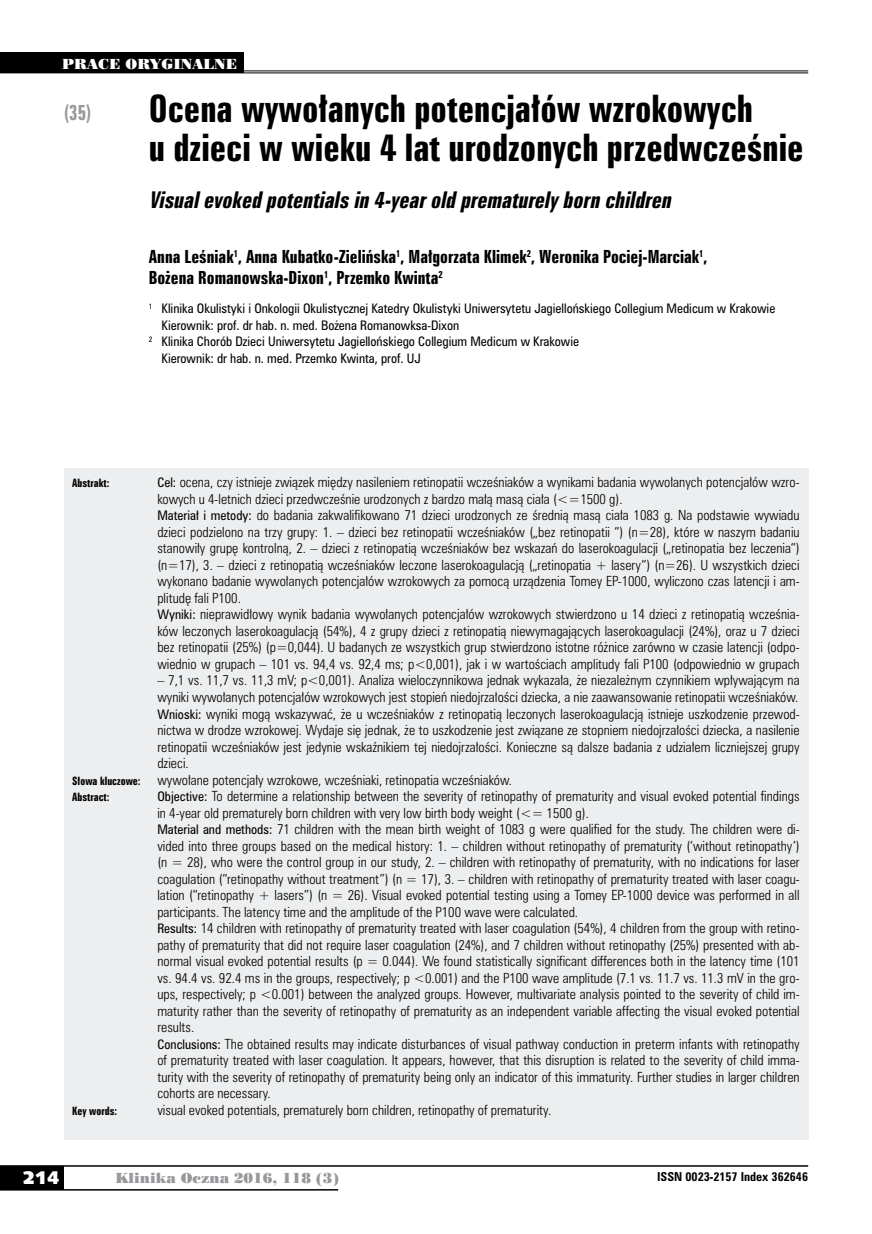
<style>
.page{position:relative;width:872px;height:1234px;background:#fff}
.page>*{position:absolute;margin:0;border:0;box-sizing:border-box;transform-origin:0 0}
.t1{font:34.5px/39px "Zurich Bd X Cn PL";color:#000}
.t2{font:italic 21px "Zurich Bd X Cn PL";color:#000}
.t3{font:19.5px "Zurich Bd X Cn PL";color:#98989c;scale:.9 1}
.t4{font:18px "Humanst 531 U Blk PL";color:#fff}
.t5{font:16.5px/21px "Zurich Bd X Cn PL";color:#000}
.t6{font:13.5px "Poster Bodoni PL";color:#98989c}
.t7{font:13.5px "Poster Bodoni PL";color:#fff}
.t8{font:12.75px/16.5px "Zurich Lt Cn PL";color:#000}
.t9{font:12px "Zurich Cn PL";color:#000}
.t10{font:700 11.25px "Zurich Cn PL";color:#000}
.t11{font:10.5px "Zurich Bd X Cn PL";color:#000}
.s1{font-family:"Zurich Cn PL";font-size:12px}
</style>
<div class="page">
<div style="left:0;top:1165px;width:64px;height:24px;background:#000"></div>
<hr style="left:0;top:1164px;width:808px;height:2px;background:#000">
<hr style="left:0;top:1188px;width:338px;height:2px;background:#000">
<div style="left:64px;top:468px;width:744px;height:672px;background:#edeeef"></div>
<hr style="left:0;top:70px;width:808px;height:1px;background:#000">
<hr style="left:0;top:72px;width:808px;height:1px;background:#000">
<div style="left:0;top:53px;width:243px;height:20px;background:#000"></div>
<p class="t7" style="left:62px;top:55px;width:176px">PRACE ORYGINALNE</p>
<h3 class="t3" style="left:64px;top:100px;width:32px">(35)</h3>
<h1 class="t1" style="left:149px;top:89px;width:656px">Ocena wywołanych potencjałów wzrokowych<br>u dzieci w wieku 4 lat urodzonych przedwcześnie</h1>
<h2 class="t2" style="left:149px;top:186px;width:528px">Visualevokedpotentialsin 4-yearoldprematurelyborn children</h2>
<p class="t5" style="left:149px;top:246px;width:560px">Anna Leśniak<sup>1</sup>, Anna Kubatko-Zielińska<sup>1</sup>, Małgorzata Klimek<sup>2</sup>, Weronika Pociej-Marciak<sup>1</sup>,<br>Bożena Romanowska-Dixon<sup>1</sup>, Przemko Kwinta<sup>2</sup></p>
<p class="t9" style="left:149px;top:300px;width:628px"><sup>1</sup> Klinika Okulistyki i Onkologii Okulistycznej Katedry Okulistyki Uniwersytetu Jagiellońskiego Collegium Medicum w Krakowie</p>
<p class="t9" style="left:162px;top:317px;width:299px">Kierownik: prof. dr hab. n. med. Bożena Romanowksa-Dixon</p>
<p class="t9" style="left:149px;top:333px;width:432px"><sup>2</sup> Klinika Chorób Dzieci Uniwersytetu Jagiellońskiego Collegium Medicum w Krakowie</p>
<p class="t9" style="left:162px;top:350px;width:260px">Kierownik: dr hab. n. med. Przemko Kwinta, prof. UJ</p>
<p class="t11" style="left:72px;top:476px;width:39px">Abstrakt:</p>
<p class="t8" style="left:157px;top:474px;width:644px"><span class="s1">Cel:</span> ocena, czy istnieje związek między nasileniem retinopatii wcześniaków a wynikami badania wywołanych potencjałów wzro&shy;kowych u 4-letnich dzieci przedwcześnie urodzonych z bardzo małą masą ciała (&lt;=1500 g).<br><span class="s1">Materiał i metody:</span> do badania zakwalifikowano 71 dzieci urodzonych ze średnią masą ciała 1083 g. Na podstawie wywiadu dzieci podzielono na trzy grupy: 1. – dzieci bez retinopatii wcześniaków („bez retinopatii “) (n=28), które w naszym badaniu stanowiły grupę kontrolną, 2. – dzieci z retinopatią wcześniaków bez wskazań do laserokoagulacji („retinopatia bez leczenia“) (n=17), 3. – dzieci z retinopatią wcześniaków leczone laserokoagulacją („retinopatia + lasery“) (n=26). U wszystkich dzieci wykonano badanie wywołanych potencjałów wzrokowych za pomocą urządzenia Tomey EP-1000, wyliczono czas latencji i am&shy;plitudę fali P100.<br><span class="s1">Wyniki:</span> nieprawidłowy wynik badania wywołanych potencjałów wzrokowych stwierdzono u 14 dzieci z retinopatią wcześnia&shy;ków leczonych laserokoagulacją (54%), 4 z grupy dzieci z retinopatią niewymagających laserokoagulacji (24%), oraz u 7 dzieci bez retinopatii (25%) (p=0,044). U badanych ze wszystkich grup stwierdzono istotne różnice zarówno w czasie latencji (odpo&shy;wiednio w grupach – 101 vs. 94,4 vs. 92,4 ms; p&lt;0,001), jak i w wartościach amplitudy fali P100 (odpowiednio w grupach</p>
<p class="t8" style="left:157px;top:672px;width:644px;text-align:justify">– 7,1 vs. 11,7 vs. 11,3 mV; p&lt;0,001). Analiza wieloczynnikowa jednak wykazała, że niezależnym czynnikiem wpływającym na wyniki wywołanych potencjałów wzrokowych jest stopień niedojrzałości dziecka, a nie zaawansowanie retinopatii wcześniaków.<br><span class="s1">Wnioski:</span> wyniki mogą wskazywać, że u wcześniaków z retinopatią leczonych laserokoagulacją istnieje uszkodzenie przewod&shy;nictwa w drodze wzrokowej. Wydaje się jednak, że to uszkodzenie jest związane ze stopniem niedojrzałości dziecka, a nasilenie retinopatii wcześniaków jest jedynie wskaźnikiem tej niedojrzałości. Konieczne są dalsze badania z udziałem liczniejszej grupy dzieci.</p>
<p class="t11" style="left:72px;top:773px;width:70px">Słowa kluczowe:</p>
<p class="t8" style="left:157px;top:771px;width:356px">wywołane potencjały wzrokowe, wcześniaki, retinopatia wcześniaków.</p>
<p class="t11" style="left:72px;top:790px;width:39px">Abstract:</p>
<p class="t8" style="left:157px;top:787px;width:644px"><span class="s1">Objective:</span> To determine a relationship between the severity of retinopathy of prematurity and visual evoked potential findings in 4-year old prematurely born children with very low birth body weight (&lt;= 1500 g).<br><span class="s1">Material and methods:</span> 71 children with the mean birth weight of 1083 g were qualified for the study. The children were di&shy;vided into three groups based on the medical history: 1. – children without retinopathy of prematurity (‘without retinopathy’) (n = 28), who were the control group in our study, 2. – children with retinopathy of prematurity, with no indications for laser coagulation (“retinopathy without treatment”) (n = 17), 3. – children with retinopathy of prematurity treated with laser coagu&shy;lation (“retinopathy + lasers”) (n = 26). Visual evoked potential testing using a Tomey EP-1000 device was performed in all participants. The latency time and the amplitude of the P100 wave were calculated.<br><span class="s1">Results:</span> 14 children with retinopathy of prematurity treated with laser coagulation (54%), 4 children from the group with retino&shy;pathy of prematurity that did not require laser coagulation (24%), and 7 children without retinopathy (25%) presented with ab&shy;normal visual evoked potential results (p = 0.044). We found statistically significant differences both in the latency time (101 vs. 94.4 vs. 92.4 ms in the groups, respectively; p &lt;0.001) and the P100 wave amplitude (7.1 vs. 11.7 vs. 11.3 mV in the gro&shy;ups, respectively; p &lt;0.001) between the analyzed groups. However, multivariate analysis pointed to the severity of child im&shy;maturity rather than the severity of retinopathy of prematurity as an independent variable affecting the visual evoked potential results.<br><span class="s1">Conclusions:</span> The obtained results may indicate disturbances of visual pathway conduction in preterm infants with retinopathy of prematurity treated with laser coagulation. It appears, however, that this disruption is related to the severity of child imma&shy;turity with the severity of retinopathy of prematurity being only an indicator of this immaturity. Further studies in larger children cohorts are necessary.</p>
<p class="t11" style="left:72px;top:1103px;width:46px">Key words:</p>
<p class="t8" style="left:157px;top:1101px;width:395px">visual evoked potentials, prematurely born children, retinopathy of prematurity.</p>
<h3 class="t4" style="left:23px;top:1165px;width:38px">214</h3>
<p class="t6" style="left:115px;top:1168px;width:225px">Klinika Oczna 2016, 118 (3)</p>
<p class="t10" style="left:657px;top:1168px;width:152px">ISSN 0023-2157 Index 362646</p>
</div>
